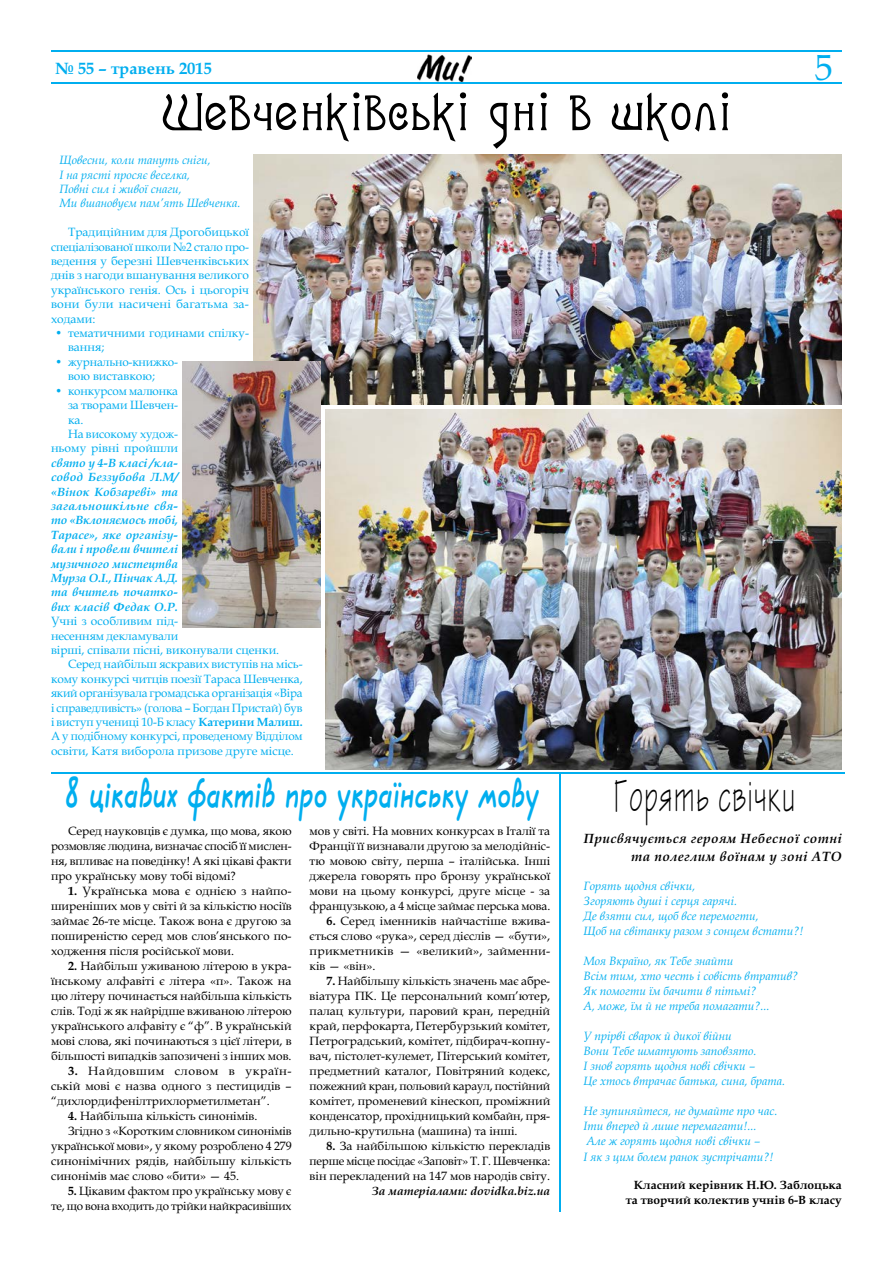
<style>
.page{position:relative;width:893px;height:1263px;background:#fff}
.page>*{position:absolute;margin:0;border:0;box-sizing:border-box;transform-origin:0 0}
.t1{font:63px "Agatha Modern";letter-spacing:.03em;color:#000}
.t2{font:46.65px "Eskiz One Bold C";letter-spacing:.03em;color:#00aeef;scale:.63 1}
.t3{font:46.65px "Eskiz Two C";letter-spacing:.03em;color:#000;scale:.63 1}
.t4{font:36px "Book Antiqua";color:#00aeef}
.t5{font:700 16.5px "Book Antiqua";color:#00aeef}
.t6{font:italic 700 13.5px/18px "Book Antiqua";letter-spacing:.03em;color:#000;text-align:right}
.t7{font:12px/15px "Book Antiqua";color:#000;text-align:justify}
.t8{font:12px/14.4px "Book Antiqua";letter-spacing:-.005em;color:#00aeef}
.t9{font:italic 12px/15px "Book Antiqua";color:#00aeef}
.t10{font:italic 700 12px/14.4px "Book Antiqua";color:#00aeef;text-align:justify}
.t11{font:700 12px/14.4px "Book Antiqua";color:#000;text-align:right}
.t12{font:italic 700 12px "Book Antiqua";color:#000}
.s1{font-weight:700}
</style>
<div class="page">
<img style="left:418px;top:54px;width:54px;height:27px">
<hr style="left:51px;top:82px;width:791px;height:2px;background:#00aeef">
<hr style="left:51px;top:50px;width:791px;height:2px;background:#00aeef">
<img style="left:253px;top:155px;width:589px;height:250px">
<img style="left:325px;top:409px;width:517px;height:360px">
<img style="left:182px;top:362px;width:139px;height:266px">
<hr style="left:51px;top:772px;width:793px;height:1px;background:#00aeef">
<hr style="left:559px;top:774px;width:1px;height:438px;background:#00aeef">
<h3 class="t5" style="left:55px;top:58px;width:158px">№ 55 – травень 2015</h3>
<h3 class="t4" style="left:815px;top:54px;width:19px">5</h3>
<h1 class="t1" style="left:162px;top:72px;width:571px">Шевченківські дні в школі</h1>
<p class="t9" style="left:60px;top:154px;width:182px;line-height:14.4px">Щовесни, коли тануть сніги,<br>І на рясті просяє веселка,<br>Повні сил і живої снаги,<br>Ми вшановуєм пам’ять Шевченка.</p>
<p class="t8" style="left:51px;top:226px;width:199px;text-align:justify;text-indent:17px">Традиційним для Дрогобицької спеціалізованої школи №2 стало про&shy;ведення у березні Шевченківських днів з нагоди вшанування великого українського генія. Ось і цьогоріч вони були насичені багатьма за&shy;ходами:</p>
<p class="t8" style="left:68px;top:327px;width:182px;text-indent:-13px">• тематичними годинами спілку&shy;вання;</p>
<p class="t8" style="left:68px;top:356px;width:112px;text-indent:-13px">• журнально-книжко&shy;вою виставкою;</p>
<p class="t8" style="left:55px;top:385px;width:124px">• конкурсом малюнка</p>
<p class="t8" style="left:68px;top:399px;width:112px">за творами Шевчен-</p>
<p class="t8" style="left:68px;top:414px;width:17px">ка.</p>
<p class="t8" style="left:68px;top:428px;width:112px">На високому худож-</p>
<p class="t8" style="left:51px;top:442px;width:129px">ньому рівні пройшли</p>
<p class="t10" style="left:51px;top:457px;width:129px">свято у 4-В класі /кла&shy;совод Беззубова Л.М/ «Вінок Кобзареві» та загальношкільне свя&shy;то «Вклоняємось тобі, Тарасе», яке організу&shy;вали і провели вчителі музичного мистецтва Мурза О.І., Пінчак А.Д. та вчитель початко&shy;вих класів Федак О.Р.</p>
<p class="t8" style="left:51px;top:615px;width:129px">Учні з особливим під-</p>
<p class="t8" style="left:51px;top:630px;width:129px">несенням декламували</p>
<p class="t8" style="left:51px;top:644px;width:230px">вірші, співали пісні, виконували сценки.</p>
<p class="t8" style="left:68px;top:658px;width:236px">Серед найбільш яскравих виступів на місь-</p>
<p class="t8" style="left:51px;top:673px;width:253px">кому конкурсі читців поезії Тараса Шевченка,</p>
<p class="t8" style="left:51px;top:687px;width:253px">який організувала громадська організація «Віра</p>
<p class="t8" style="left:51px;top:702px;width:253px">і справедливість» (голова – Богдан Пристай) був</p>
<p class="t8" style="left:51px;top:716px;width:253px">і виступ учениці 10-Б класу <span class="s1">Катерини Малиш.</span></p>
<p class="t8" style="left:51px;top:730px;width:253px">А у подібному конкурсі, проведеному Відділом</p>
<p class="t8" style="left:51px;top:745px;width:244px">освіти, Катя виборола призове друге місце.</p>
<h2 class="t2" style="left:66px;top:768px;width:752px">8 цікавих фактів про українську мову</h2>
<h2 class="t3" style="left:613px;top:770px;width:292px">Горять свічки</h2>
<p class="t6" style="left:584px;top:831px;width:260px">Присвячується героям Небесної сотні та полеглим воїнам у зоні АТО</p>
<p class="t9" style="left:584px;top:880px;width:221px">Горять щодня свічки,<br>Згоряють душі і серця гарячі.<br>Де взяти сил, щоб все перемогти,<br>Щоб на світанку разом з сонцем встати?!</p>
<p class="t9" style="left:584px;top:955px;width:216px">Моя Вкраїно, як Тебе знайти<br>Всім тим, хто честь і совість втратив?<br>Як помогти їм бачити в пітьмі?<br>А, може, їм й не треба помагати?...</p>
<p class="t9" style="left:584px;top:1030px;width:203px">У прірві сварок й дикої війни<br>Вони Тебе шматують заповзято.<br>І знов горять щодня нові свічки –<br>Це хтось втрачає батька, сина, брата.</p>
<p class="t9" style="left:584px;top:1105px;width:195px">Не зупиняйтеся, не думайте про час.<br>Іти вперед й лише перемагати!...<br>Але ж горять щодня нові свічки –<br>І як з цим болем ранок зустрічати?!</p>
<p class="t11" style="left:626px;top:1178px;width:218px">Класний керівник Н.Ю. Заблоцька та творчий колектив учнів 6-В класу</p>
<p class="t7" style="left:51px;top:825px;width:242px;text-indent:17px">Серед науковців є думка, що мова, якою розмовляє людина, визначає спосіб її мислен&shy;ня, впливає на поведінку! А які цікаві факти про українську мову тобі відомі?</p>
<p class="t7" style="left:51px;top:885px;width:242px;text-indent:17px"><span class="s1">1.</span> Українська мова є однією з найпо&shy;ширеніших мов у світі й за кількістю носіїв займає 26-те місце. Також вона є другою за поширеністю серед мов слов’янського по&shy;ходження після російської мови.</p>
<p class="t7" style="left:51px;top:960px;width:242px;text-indent:17px"><span class="s1">2.</span> Найбільш уживаною літерою в укра&shy;їнському алфавіті є літера «п». Також на цю літеру починається найбільша кількість слів. Тоді ж як найрідше вживаною літерою українського алфавіту є “ф”. В українській мові слова, які починаються з цієї літери, в більшості випадків запозичені з інших мов.</p>
<p class="t7" style="left:51px;top:1065px;width:242px;text-indent:17px"><span class="s1">3.</span> Найдовшим словом в україн&shy;ській мові є назва одного з пестицидів – “дихлордифенілтрихлорметилметан”.</p>
<p class="t7" style="left:68px;top:1110px;width:191px"><span class="s1">4.</span> Найбільша кількість синонімів.</p>
<p class="t7" style="left:68px;top:1125px;width:225px">Згідно з «Коротким словником синонімів</p>
<p class="t7" style="left:51px;top:1140px;width:242px">української мови», у якому розроблено 4 279</p>
<p class="t7" style="left:51px;top:1155px;width:242px">синонімічних рядів, найбільшу кількість</p>
<p class="t7" style="left:51px;top:1170px;width:190px">синонімів має слово «бити» — 45.</p>
<p class="t7" style="left:51px;top:1185px;width:242px;text-align:right"><span class="s1">5.</span> Цікавим фактом про українську мову є<br>те, що вона входить до трійки найкрасивіших</p>
<p class="t7" style="left:310px;top:825px;width:242px">мов у світі. На мовних конкурсах в Італії та Франції її визнавали другою за мелодійніс&shy;тю мовою світу, перша – італійська. Інші джерела говорять про бронзу української мови на цьому конкурсі, друге місце - за французькою, а 4 місце займає перська мова.</p>
<p class="t7" style="left:310px;top:915px;width:242px;text-indent:17px"><span class="s1">6.</span> Серед іменників найчастіше вжива&shy;ється слово «рука», серед дієслів — «бути», прикметників — «великий», займенни&shy;ків — «він».</p>
<p class="t7" style="left:310px;top:975px;width:242px;text-indent:17px"><span class="s1">7.</span> Найбільшу кількість значень має абре&shy;віатура ПК. Це персональний комп’ютер, палац культури, паровий кран, передній край, перфокарта, Петербурзький комітет, Петроградський, комітет, підбирач-копну&shy;вач, пістолет-кулемет, Пітерський комітет, предметний каталог, Повітряний кодекс, пожежний кран, польовий караул, постійний комітет, променевий кінескоп, проміжний конденсатор, прохідницький комбайн, пря&shy;дильно-крутильна (машина) та інші.</p>
<p class="t7" style="left:310px;top:1140px;width:242px;text-indent:17px"><span class="s1">8.</span> За найбільшою кількістю перекладів перше місце посідає «Заповіт» Т. Г. Шевченка: він перекладений на 147 мов народів світу.</p>
<p class="t12" style="left:372px;top:1186px;width:180px">За матеріалами: dovidka.biz.ua</p>
</div>
